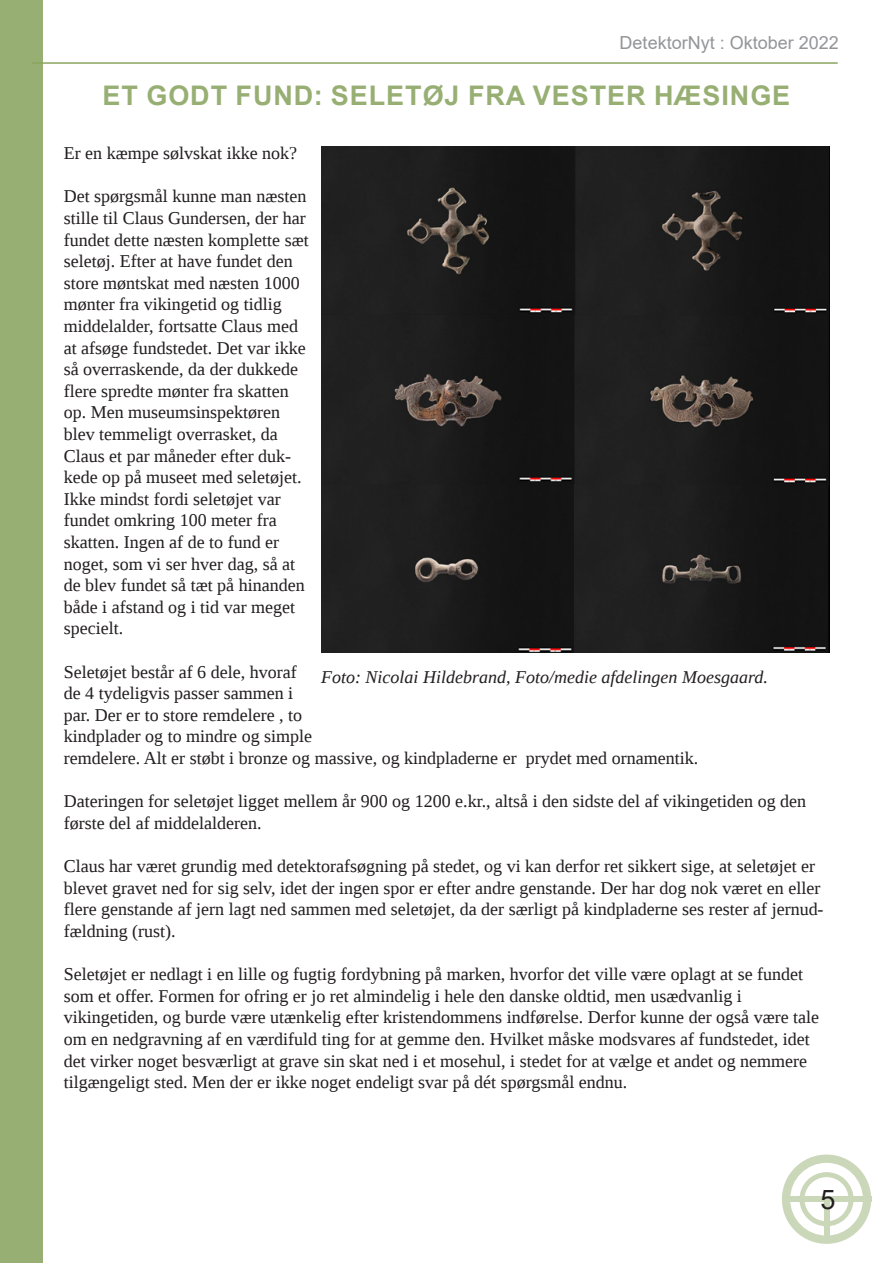
<style>
.page{position:relative;width:893px;height:1263px;background:#fff}
.page>*{position:absolute;margin:0;border:0;box-sizing:border-box;transform-origin:0 0}
.Paragraph_Style_1{font:700 27px "Arial";letter-spacing:.035em;color:#98af74}
.t1{font:27px "Arial";color:#231f20}
.Brødtekst{font:18px/21.6px "Tinos";color:#231f20}
.Inspektørnavn{font:italic 18px "Tinos";color:#231f20}
.t2{font:18px "Arial";color:#939598}
.s1{font-family:"Arial";font-size:27px;color:#fff}
</style>
<div class="page">
<div style="left:0;top:0;width:43px;height:1263px;background:#98af74"></div>
<hr style="left:32px;top:62px;width:806px;height:2px;background:#8ba55f">
<svg style="left:782px;top:1154px;width:89px;height:90px"></svg>
<div style="left:784px;top:1197px;width:87px;height:5px;background:#cbd7b9"></div>
<div style="left:824px;top:1200px;width:5px;height:36px;background:#cbd7b9"></div>
<img style="left:321px;top:147px;width:508px;height:506px">
<p class="t2" style="left:620px;top:31px;width:221px">DetektorNyt : Oktober 2022</p>
<p class="Paragraph_Style_1" style="left:102px;top:76px;width:689px">ET GODT FUND: SELETØJ FRA VESTER HÆSINGE</p>
<p class="Brødtekst" style="left:64px;top:143px;width:235px">Er en kæmpe sølvskat ikke nok?</p>
<p class="Brødtekst" style="left:64px;top:186px;width:246px">Det spørgsmål kunne man næsten stille til Claus Gundersen, der har fundet dette næsten komplette sæt seletøj. Efter at have fundet den store møntskat med næsten 1000 mønter fra vikingetid og tidlig middelalder, fortsatte Claus med at afsøge fundstedet. Det var ikke så overraskende, da der dukkede flere spredte mønter fra skatten op. Men museumsinspektøren blev temmeligt overrasket, da<br>Claus et par måneder efter duk&shy;kede op på museet med seletøjet.<br>Ikke mindst fordi seletøjet var fundet omkring 100 meter fra skatten. Ingen af de to fund er noget, som vi ser hver dag, så at de blev fundet så tæt på hinanden både i afstand og i tid var meget specielt.</p>
<p class="Brødtekst" style="left:64px;top:661px;width:636px">Seletøjet består af 6 dele, hvoraf<br>de 4 tydeligvis passer sammen i<br>par. Der er to store remdelere , to<br>kindplader og to mindre og simple<br>remdelere. Alt er støbt i bronze og massive, og kindpladerne er prydet med ornamentik.</p>
<p class="Brødtekst" style="left:64px;top:791px;width:744px">Dateringen for seletøjet ligget mellem år 900 og 1200 e.kr., altså i den sidste del af vikingetiden og den første del af middelalderen.</p>
<p class="Brødtekst" style="left:64px;top:855px;width:761px">Claus har været grundig med detektorafsøgning på stedet, og vi kan derfor ret sikkert sige, at seletøjet er blevet gravet ned for sig selv, idet der ingen spor er efter andre genstande. Der har dog nok været en eller flere genstande af jern lagt ned sammen med seletøjet, da der særligt på kindpladerne ses rester af jernud&shy;fældning (rust).</p>
<p class="Brødtekst" style="left:64px;top:963px;width:757px">Seletøjet er nedlagt i en lille og fugtig fordybning på marken, hvorfor det ville være oplagt at se fundet som et offer. Formen for ofring er jo ret almindelig i hele den danske oldtid, men usædvanlig i vikingetiden, og burde være utænkelig efter kristendommens indførelse. Derfor kunne der også være tale om en nedgravning af en værdifuld ting for at gemme den. Hvilket måske modsvares af fundstedet, idet det virker noget besværligt at grave sin skat ned i et mosehul, i stedet for at vælge et andet og nemmere tilgængeligt sted. Men der er ikke noget endeligt svar på dét spørgsmål endnu.</p>
<p class="Inspektørnavn" style="left:321px;top:668px;width:456px">Foto: Nicolai Hildebrand, Foto/medie afdelingen Moesgaard.<span class="s1">:</span></p>
<h1 class="t1" style="left:821px;top:1181px;width:17px">5</h1>
</div>
